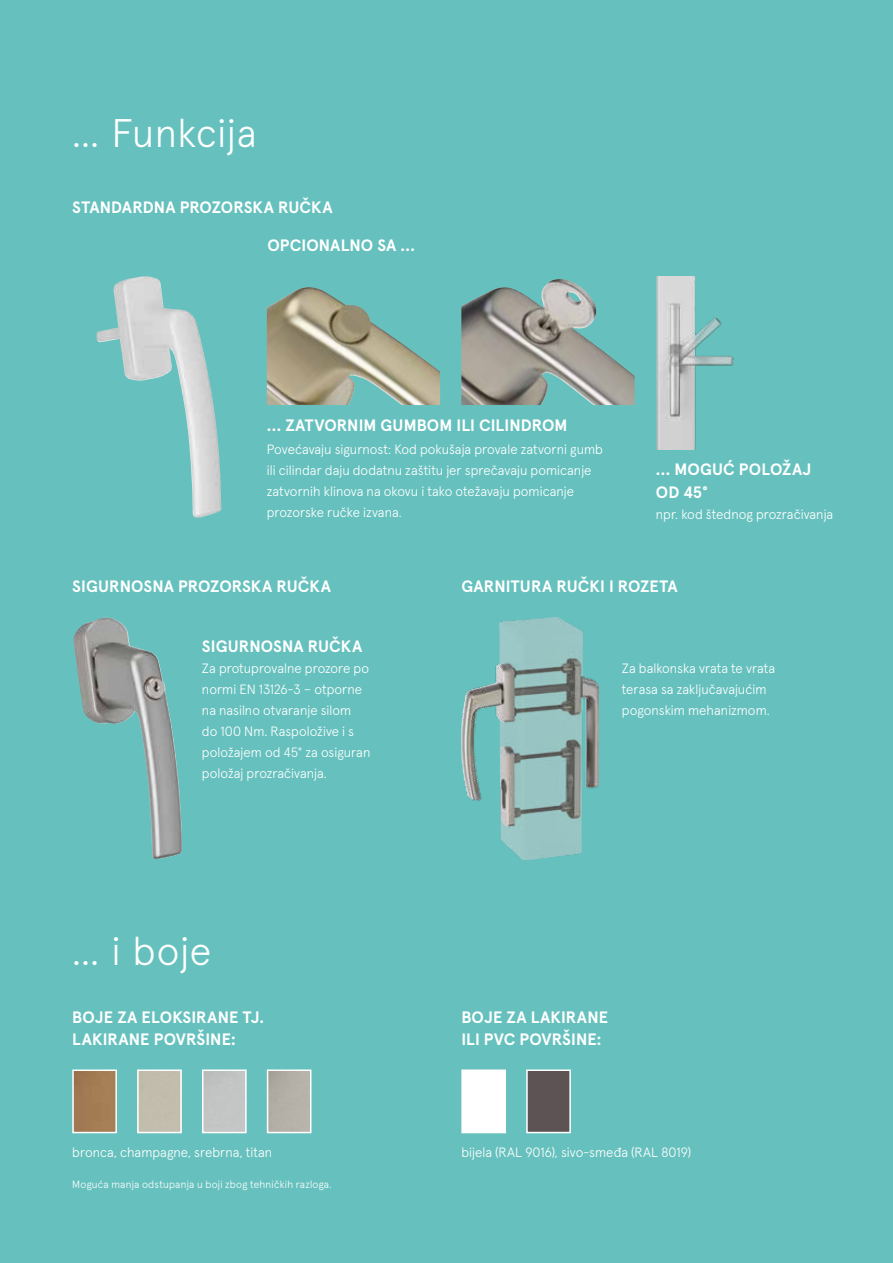
<style>
.page{position:relative;width:893px;height:1263px;background:#66c1be}
.page>*{position:absolute;margin:0;border:0;box-sizing:border-box;transform-origin:0 0}
.t1{font:300 39.9px "Apercu Pro";letter-spacing:.025em;color:#fff}
.t2{font:700 16.5px/22.5px "Apercu Pro";letter-spacing:.005em;color:#fff}
.t3{font:300 13.5px/21px "Apercu Pro";color:#fff}
.t4{font:300 10.5px "Apercu Pro";letter-spacing:.02em;color:#fff}
</style>
<div class="page">
<img style="left:267px;top:287px;width:173px;height:118px">
<img style="left:461px;top:279px;width:174px;height:126px">
<img style="left:657px;top:276px;width:77px;height:174px">
<img style="left:96px;top:276px;width:125px;height:242px">
<img style="left:73px;top:618px;width:109px;height:241px">
<img style="left:461px;top:618px;width:137px;height:241px">
<div style="left:461px;top:1069px;width:45px;height:64px;background:#fff;border:2px solid #fff"></div>
<div style="left:526px;top:1069px;width:45px;height:64px;background:#5d5355;border:2px solid #fff"></div>
<div style="left:75px;top:1072px;width:39px;height:58px;background:#a27b54"></div>
<div style="left:72px;top:1069px;width:45px;height:64px;border:2px solid #fff"></div>
<div style="left:140px;top:1072px;width:39px;height:58px;background:#c2bdad"></div>
<div style="left:137px;top:1069px;width:45px;height:64px;border:2px solid #fff"></div>
<div style="left:205px;top:1072px;width:39px;height:58px;background:#c4c4c5"></div>
<div style="left:202px;top:1069px;width:45px;height:64px;border:2px solid #fff"></div>
<div style="left:270px;top:1072px;width:38px;height:58px;background:#b4b0a7"></div>
<div style="left:267px;top:1069px;width:44px;height:64px;border:2px solid #fff"></div>
<h1 class="t1" style="left:72px;top:102px;width:186px">… Funkcija</h1>
<p class="t2" style="left:72px;top:195px;width:262px">STANDARDNA PROZORSKA RUČKA</p>
<p class="t2" style="left:267px;top:233px;width:149px">OPCIONALNO SA …</p>
<p class="t2" style="left:267px;top:413px;width:302px">… ZATVORNIM GUMBOM ILI CILINDROM</p>
<p class="t3" style="left:267px;top:438px;width:338px">Povećavaju sigurnost: Kod pokušaja provale zatvorni gumb ili cilindar daju dodatnu zaštitu jer sprečavaju pomicanje zatvornih klinova na okovu i tako otežavaju pomicanje prozorske ručke izvana.</p>
<p class="t2" style="left:656px;top:457px;width:157px">… MOGUĆ POLOŽAJ<br>OD 45°</p>
<p class="t3" style="left:656px;top:503px;width:179px">npr. kod štednog prozračivanja</p>
<p class="t2" style="left:72px;top:574px;width:260px">SIGURNOSNA PROZORSKA RUČKA</p>
<p class="t2" style="left:202px;top:634px;width:162px">SIGURNOSNA RUČKA</p>
<p class="t3" style="left:202px;top:657px;width:170px">Za protuprovalne prozore po normi EN 13126-3 – otporne na nasilno otvaranje silom<br>do 100 Nm. Raspoložive i s položajem od 45° za osiguran položaj prozračivanja.</p>
<h1 class="t1" style="left:72px;top:920px;width:141px">… i boje</h1>
<p class="t2" style="left:72px;top:1005px;width:193px">BOJE ZA ELOKSIRANE TJ.<br>LAKIRANE POVRŠINE:</p>
<p class="t3" style="left:72px;top:1140px;width:201px">bronca, champagne, srebrna, titan</p>
<p class="t4" style="left:72px;top:1177px;width:261px">Moguća manja odstupanja u boji zbog tehničkih razloga.</p>
<p class="t2" style="left:461px;top:574px;width:218px">GARNITURA RUČKI I ROZETA</p>
<p class="t3" style="left:622px;top:657px;width:155px">Za balkonska vrata te vrata terasa sa zaključavajućim pogonskim mehanizmom.</p>
<p class="t2" style="left:461px;top:1005px;width:148px">BOJE ZA LAKIRANE<br>ILI PVC POVRŠINE:</p>
<p class="t3" style="left:461px;top:1140px;width:231px">bijela (RAL 9016), sivo-smeđa (RAL 8019)</p>
</div>
